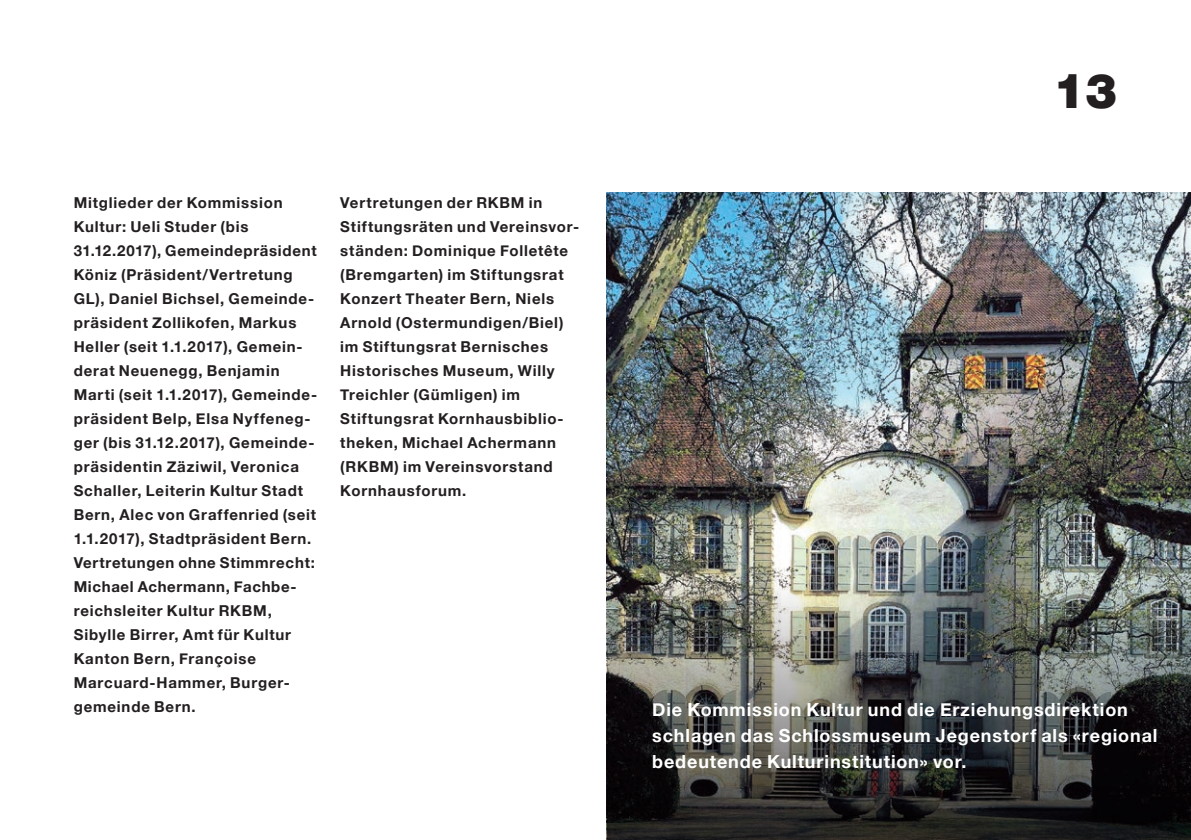
<style>
.page{position:relative;width:1191px;height:840px;background:#fff}
.page>*{position:absolute;margin:0;border:0;box-sizing:border-box;transform-origin:0 0}
.t1{font:900 48px "Helvetica Neue LT Com";color:#231f20}
.t2{font:700 18px/26px "Helvetica Neue";letter-spacing:.05em;color:#fff}
.t3{font:700 15px/24px "Helvetica Neue";letter-spacing:.055em;color:#231f20}
</style>
<div class="page">
<img style="left:607px;top:193px;width:584px;height:646px">
<img style="left:608px;top:567px;width:583px;height:272px">
<p class="t3" style="left:74px;top:190px;width:245px">Mitglieder der Kommission<br>Kultur: Ueli Studer (bis<br>31.12.2017), Gemeindepräsident<br>Köniz (Präsident/Vertretung<br>GL), Daniel Bichsel, Gemeinde&shy;präsident Zollikofen, Markus<br>Heller (seit 1.1.2017), Gemein&shy;derat Neuenegg, Benjamin<br>Marti (seit 1.1.2017), Gemeinde&shy;präsident Belp, Elsa Nyffeneg&shy;ger (bis 31.12.2017), Gemeinde&shy;präsidentin Zäziwil, Veronica<br>Schaller, Leiterin Kultur Stadt<br>Bern, Alec von Graffenried (seit<br>1.1.2017), Stadtpräsident Bern.<br>Vertretungen ohne Stimmrecht:<br>Michael Achermann, Fachbe&shy;reichsleiter Kultur RKBM,<br>Sibylle Birrer, Amt für Kultur<br>Kanton Bern, Françoise<br>Marcuard-Hammer, Burger&shy;gemeinde Bern.</p>
<p class="t3" style="left:340px;top:190px;width:240px">Vertretungen der RKBM in<br>Stiftungsräten und Vereinsvor&shy;ständen: Dominique Folletête (Bremgarten) im Stiftungsrat<br>Konzert Theater Bern, Niels<br>Arnold (Ostermundigen/Biel) im Stiftungsrat Bernisches<br>Historisches Museum, Willy<br>Treichler (Gümligen) im<br>Stiftungsrat Kornhausbiblio&shy;theken, Michael Achermann (RKBM) im Vereinsvorstand<br>Kornhausforum.</p>
<h1 class="t1" style="left:1053px;top:62px;width:66px">13</h1>
<p class="t2" style="left:652px;top:696px;width:507px">Die Kommission Kultur und die Erziehungsdirektion schlagen das Schlossmuseum Jegenstorf als «regional bedeutende Kulturinstitution» vor.</p>
</div>
